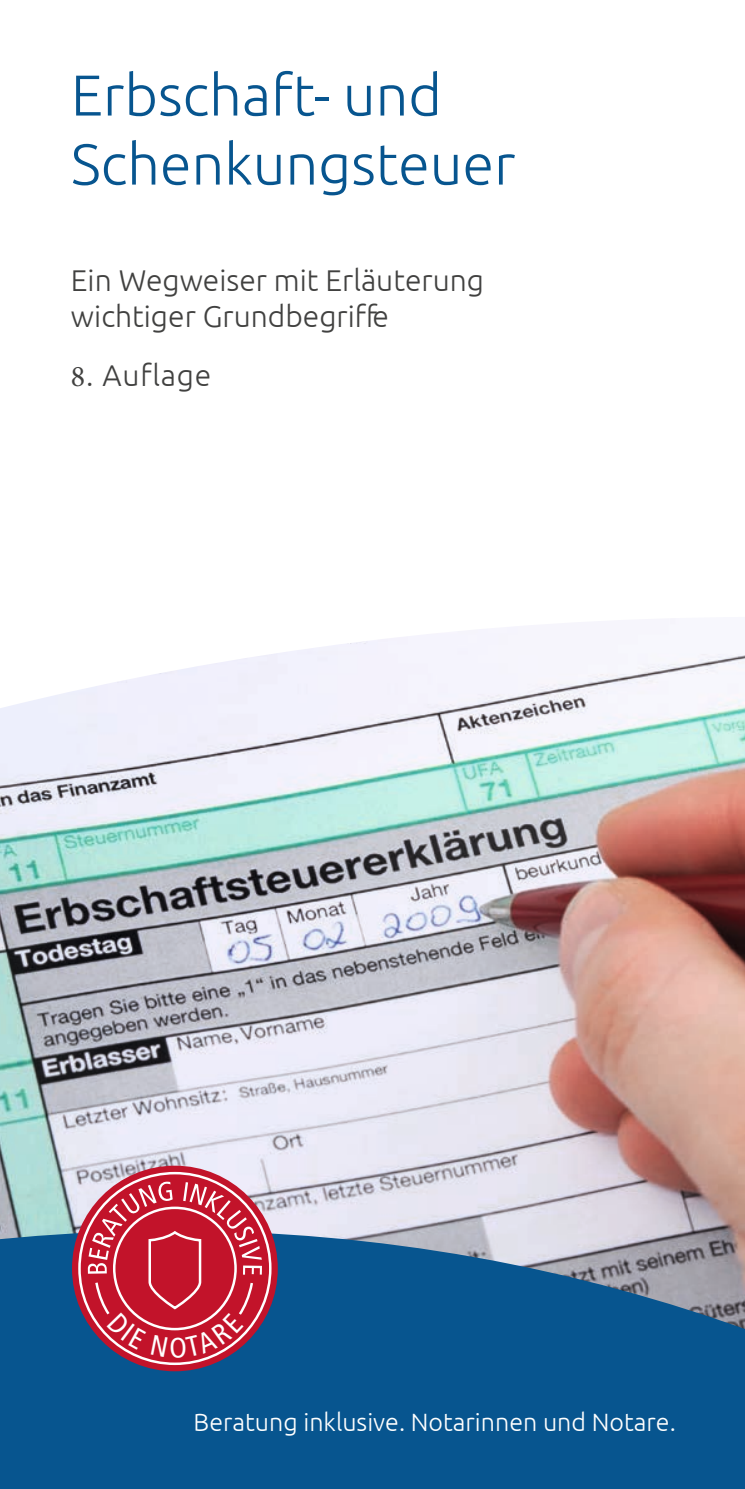
<style>
.page{position:relative;width:745px;height:1489px;background:#fff}
.page>*{position:absolute;margin:0;border:0;box-sizing:border-box;transform-origin:0 0}
.t1{font:300 57.5px/69px "Ubuntu";color:#07558f}
.t2{font:300 30px/36px "Ubuntu";color:#414140}
.t3{font:300 30px "Ubuntu";letter-spacing:.025em;color:#414140}
.t4{font:300 25px "Ubuntu";color:#fff}
.s1{font-family:"Minion Pro";font-weight:400}
</style>
<div class="page">
<img style="left:0;top:619px;width:744px;height:611px">
<svg style="left:0;top:1230px;width:744px;height:258px;background:#1a5e93"></svg>
<svg style="left:72px;top:1165px;width:205px;height:206px;background:#cc4052"></svg>
<svg style="left:88px;top:1181px;width:174px;height:177px;background:#c43a4f"></svg>
<h1 class="t1" style="left:71px;top:59px;width:446px">Erbschaft- und<br>Schenkungsteuer</h1>
<p class="t2" style="left:71px;top:262px;width:414px">Ein Wegweiser mit Erläuterung wichtiger Grundbegriffe</p>
<p class="t3" style="left:71px;top:357px;width:142px"><span class="s1">8</span>. Auflage</p>
<p class="t4" style="left:193px;top:1407px;width:483px">Beratung inklusive. Notarinnen und Notare.</p>
</div>
